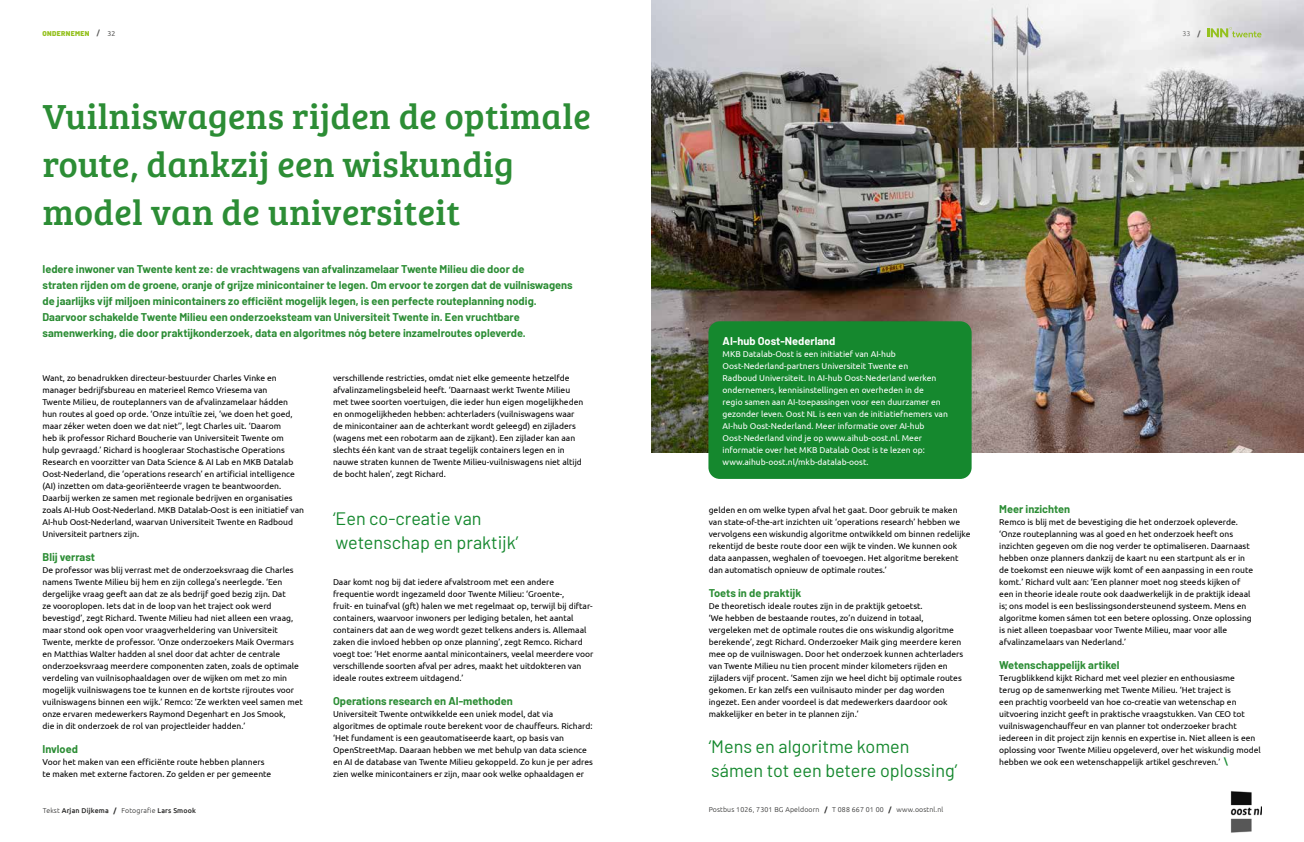
<style>
.page{position:relative;width:1304px;height:842px;background:#fff}
.page>*{position:absolute;margin:0;border:0;box-sizing:border-box;transform-origin:0 0}
.t1{font:36px/48px "Bree Serif";letter-spacing:.01em;color:#2c8d35}
.t2{font:18px/24px "Barlow";color:#15882e}
.t3{font:700 11px/16px "Barlow";color:#2c8d35}
.t4{font:700 11px "Barlow";color:#fff}
.t5{font:8.5px/12px "Ubuntu";color:#000}
.t6{font:8.5px/12px "Ubuntu";color:#fff}
.t7{font:300 7px "Ubuntu";letter-spacing:.02em;color:#282827}
.t8{font:500 7px "Ubuntu";letter-spacing:.02em;color:#282827}
.t9{font:900 7px "Barlow";letter-spacing:.05em;color:#95c11f}
.t10{font:300 7px "Ubuntu";color:#575756}
.s1{font-family:"Ubuntu";font-weight:700;color:#575756}
.s2{font-family:"Ubuntu";font-weight:400;color:#575756}
.s3{font-weight:700}
.s4{font-weight:300}
.s5{font-weight:700;color:#15882e}
</style>
<div class="page">
<img style="left:652px;top:0;width:652px;height:453px">
<svg style="left:1207px;top:27px;width:54px;height:10px"></svg>
<img style="left:1230px;top:791px;width:31px;height:42px">
<div style="left:708px;top:321px;width:264px;height:158px;background:#15882e;border-radius:11px"></div>
<p class="t9" style="left:43px;top:28px;width:74px">ONDERNEMEN <span class="s1">/</span> <span class="s2">32</span></p>
<p class="t10" style="left:1183px;top:29px;width:19px">33 <span class="s3">/</span></p>
<h1 class="t1" style="left:43px;top:90px;width:550px">Vuilniswagens rijden de optimale route, dankzij een wiskundig model van de universiteit</h1>
<p class="t3" style="left:43px;top:260px;width:532px">Iedere inwoner van Twente kent ze: de vrachtwagens van afvalinzamelaar Twente Milieu die door de<br>straten rijden om de groene, oranje of grijze minicontainer te legen. Om ervoor te zorgen dat de vuilniswagens de jaarlijks vijf miljoen minicontainers zo efficiënt mogelijk legen, is een perfecte routeplanning nodig.<br>Daarvoor schakelde Twente Milieu een onderzoeksteam van Universiteit Twente in. Een vruchtbare samenwerking, die door praktijkonderzoek, data en algoritmes nóg betere inzamelroutes opleverde.</p>
<p class="t5" style="left:43px;top:371px;width:263px">Want, zo benadrukken directeur-bestuurder Charles Vinke en manager bedrijfsbureau en materieel Remco Vriesema van<br>Twente Milieu, de routeplanners van de afvalinzamelaar hádden hun routes al goed op orde. ‘Onze intuïtie zei, ‘we doen het goed, maar zéker weten doen we dat niet’’, legt Charles uit. ‘Daarom<br>heb ik professor Richard Boucherie van Universiteit Twente om<br>hulp gevraagd.’ Richard is hoogleraar Stochastische Operations Research en voorzitter van Data Science &amp; AI Lab en MKB Datalab Oost-Nederland, die ‘operations research’ en artificial intelligence (AI) inzetten om data-georiënteerde vragen te beantwoorden.<br>Daarbij werken ze samen met regionale bedrijven en organisaties zoals AI-Hub Oost-Nederland. MKB Datalab-Oost is een initiatief van AI-hub Oost-Nederland, waarvan Universiteit Twente en Radboud Universiteit partners zijn.</p>
<p class="t3" style="left:43px;top:548px;width:54px">Blij verrast</p>
<p class="t5" style="left:43px;top:563px;width:262px">De professor was blij verrast met de onderzoeksvraag die Charles namens Twente Milieu bij hem en zijn collega’s neerlegde. ‘Een dergelijke vraag geeft aan dat ze als bedrijf goed bezig zijn. Dat<br>ze vooroplopen. Iets dat in de loop van het traject ook werd bevestigd’, zegt Richard. Twente Milieu had niet alleen een vraag, maar stond ook open voor vraagverheldering van Universiteit Twente, merkte de professor. ‘Onze onderzoekers Maik Overmars en Matthias Walter hadden al snel door dat achter de centrale onderzoeksvraag meerdere componenten zaten, zoals de optimale verdeling van vuilnisophaaldagen over de wijken om met zo min mogelijk vuilniswagens toe te kunnen en de kortste rijroutes voor vuilniswagens binnen een wijk.’ Remco: ‘Ze werkten veel samen met onze ervaren medewerkers Raymond Degenhart en Jos Smook,<br>die in dit onderzoek de rol van projectleider hadden.’</p>
<p class="t3" style="left:43px;top:740px;width:37px">Invloed</p>
<p class="t5" style="left:43px;top:755px;width:230px">Voor het maken van een efficiënte route hebben planners te maken met externe factoren. Zo gelden er per gemeente</p>
<p class="t5" style="left:333px;top:371px;width:252px">verschillende restricties, omdat niet elke gemeente hetzelfde afvalinzamelingsbeleid heeft. ‘Daarnaast werkt Twente Milieu met twee soorten voertuigen, die ieder hun eigen mogelijkheden en onmogelijkheden hebben: achterladers (vuilniswagens waar de minicontainer aan de achterkant wordt geleegd) en zijladers (wagens met een robotarm aan de zijkant). Een zijlader kan aan slechts één kant van de straat tegelijk containers legen en in nauwe straten kunnen de Twente Milieu-vuilniswagens niet altijd de bocht halen’, zegt Richard.</p>
<h2 class="t2" style="left:333px;top:505px;width:187px">‘Een co-creatie van wetenschap en praktijk’</h2>
<p class="t5" style="left:333px;top:575px;width:262px">Daar komt nog bij dat iedere afvalstroom met een andere frequentie wordt ingezameld door Twente Milieu: ‘Groente-,<br>fruit- en tuinafval (gft) halen we met regelmaat op, terwijl bij diftar&shy;containers, waarvoor inwoners per lediging betalen, het aantal containers dat aan de weg wordt gezet telkens anders is. Allemaal zaken die invloed hebben op onze planning’, zegt Remco. Richard voegt toe: ‘Het enorme aantal minicontainers, veelal meerdere voor verschillende soorten afval per adres, maakt het uitdokteren van ideale routes extreem uitdagend.’</p>
<p class="t3" style="left:333px;top:692px;width:181px">Operations research en AI-methoden</p>
<p class="t5" style="left:333px;top:707px;width:262px">Universiteit Twente ontwikkelde een uniek model, dat via algoritmes de optimale route berekent voor de chauffeurs. Richard: ‘Het fundament is een geautomatiseerde kaart, op basis van OpenStreetMap. Daaraan hebben we met behulp van data science en AI de database van Twente Milieu gekoppeld. Zo kun je per adres zien welke minicontainers er zijn, maar ook welke ophaaldagen er</p>
<p class="t4" style="left:723px;top:333px;width:114px">AI-hub Oost-Nederland</p>
<p class="t6" style="left:723px;top:347px;width:227px">MKB Datalab-Oost is een initiatief van AI-hub Oost-Nederland-partners Universiteit Twente en<br>Radboud Universiteit. In AI-hub Oost-Nederland werken ondernemers, kennisinstellingen en overheden in de<br>regio samen aan AI-toepassingen voor een duurzamer en gezonder leven. Oost NL is een van de initiatiefnemers van AI-hub Oost-Nederland. Meer informatie over AI-hub Oost-Nederland vind je op www.aihub-oost.nl. Meer informatie over het MKB Datalab Oost is te lezen op: www.aihub-oost.nl/mkb-datalab-oost.</p>
<p class="t5" style="left:709px;top:503px;width:263px">gelden en om welke typen afval het gaat. Door gebruik te maken van state-of-the-art inzichten uit ‘operations research’ hebben we vervolgens een wiskundig algoritme ontwikkeld om binnen redelijke rekentijd de beste route door een wijk te vinden. We kunnen ook data aanpassen, weghalen of toevoegen. Het algoritme berekent dan automatisch opnieuw de optimale routes.’</p>
<p class="t3" style="left:709px;top:584px;width:94px">Toets in de praktijk</p>
<p class="t5" style="left:709px;top:599px;width:256px">De theoretisch ideale routes zijn in de praktijk getoetst.<br>‘We hebben de bestaande routes, zo’n duizend in totaal, vergeleken met de optimale routes die ons wiskundig algoritme berekende’, zegt Richard. Onderzoeker Maik ging meerdere keren mee op de vuilniswagen. Door het onderzoek kunnen achterladers van Twente Milieu nu tien procent minder kilometers rijden en zijladers vijf procent. ‘Samen zijn we heel dicht bij optimale routes gekomen. Er kan zelfs een vuilnisauto minder per dag worden ingezet. Een ander voordeel is dat medewerkers daardoor ook makkelijker en beter in te plannen zijn.’</p>
<h2 class="t2" style="left:709px;top:733px;width:250px">‘Mens en algoritme komen sámen tot een betere oplossing’</h2>
<p class="t8" style="left:43px;top:806px;width:155px"><span class="s4">Tekst</span> Arjan Dijkema <span class="s3">/</span> <span class="s4">Fotografie</span> Lars Smook</p>
<p class="t7" style="left:709px;top:806px;width:236px">Postbus 1026, 7301 BG Apeldoorn <span class="s3">/</span> T 088 667 01 00 <span class="s3">/</span> www.oostnl.nl</p>
<p class="t3" style="left:999px;top:500px;width:73px">Meer inzichten</p>
<p class="t5" style="left:999px;top:515px;width:255px">Remco is blij met de bevestiging die het onderzoek opleverde. ‘Onze routeplanning was al goed en het onderzoek heeft ons inzichten gegeven om die nog verder te optimaliseren. Daarnaast hebben onze planners dankzij de kaart nu een startpunt als er in de toekomst een nieuwe wijk komt of een aanpassing in een route komt.’ Richard vult aan: ‘Een planner moet nog steeds kijken of een in theorie ideale route ook daadwerkelijk in de praktijk ideaal is; ons model is een beslissingsondersteunend systeem. Mens en algoritme komen sámen tot een betere oplossing. Onze oplossing is niet alleen toepasbaar voor Twente Milieu, maar voor alle afvalinzamelaars van Nederland.’</p>
<p class="t3" style="left:999px;top:656px;width:122px">Wetenschappelijk artikel</p>
<p class="t5" style="left:999px;top:671px;width:263px">Terugblikkend kijkt Richard met veel plezier en enthousiasme<br>terug op de samenwerking met Twente Milieu. ‘Het traject is<br>een prachtig voorbeeld van hoe co-creatie van wetenschap en uitvoering inzicht geeft in praktische vraagstukken. Van CEO tot vuilniswagenchauffeur en van planner tot onderzoeker bracht iedereen in dit project zijn kennis en expertise in. Niet alleen is een oplossing voor Twente Milieu opgeleverd, over het wiskundig model hebben we ook een wetenschappelijk artikel geschreven.’ <span class="s5">\</span></p>
</div>
